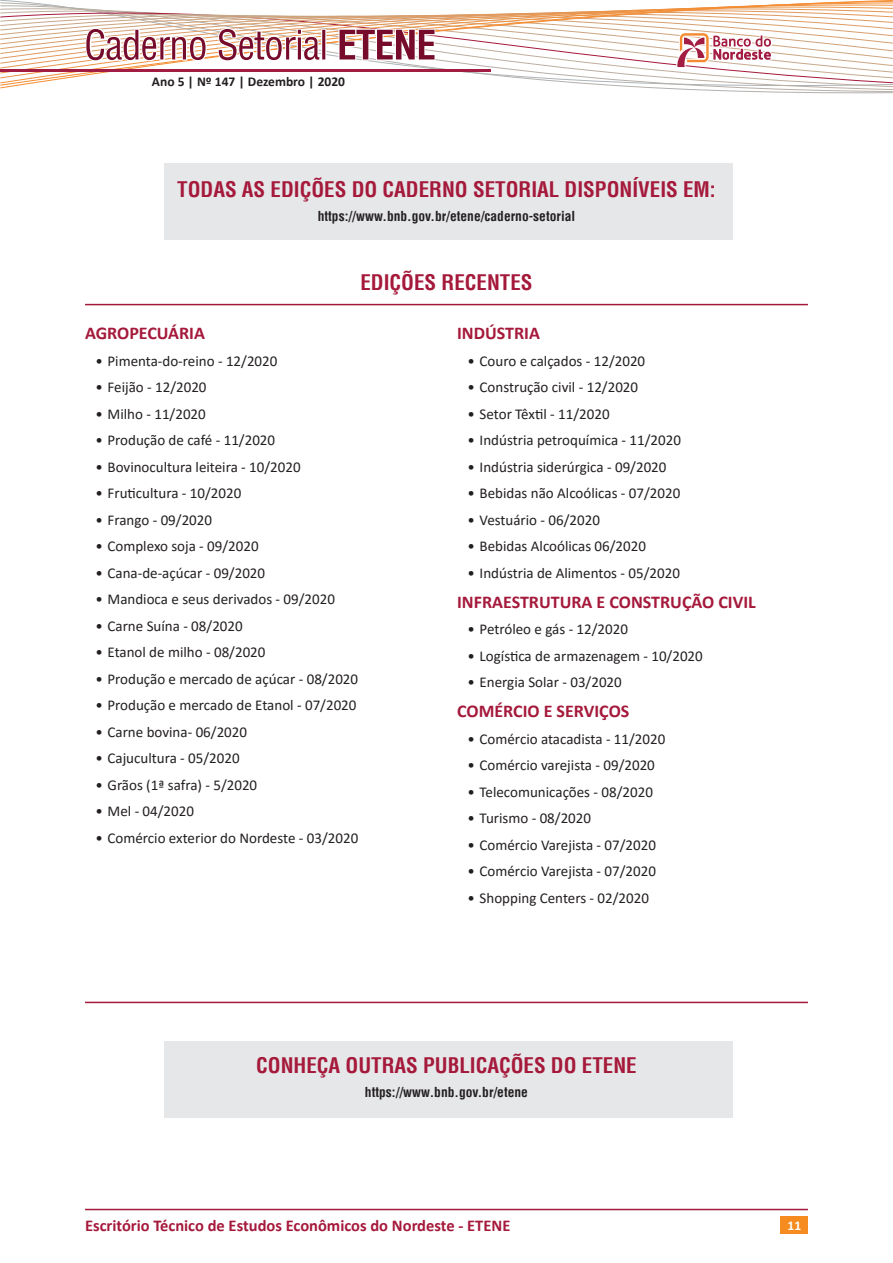
<style>
.page{position:relative;width:893px;height:1263px;background:#fff}
.page>*{position:absolute;margin:0;border:0;box-sizing:border-box;transform-origin:0 0}
.t1{font:700 condensed 21px "Helvetica";color:#a5193b}
.t2{font:700 18px "Calibri";color:#a5193b}
.t3{font:700 16.5px "Calibri";color:#a5193b}
.t4{font:15px "Calibri";color:#231f20}
.t5{font:700 condensed 13.5px "Helvetica";color:#231f20}
.t6{font:700 13.5px "Calibri";color:#231f20}
.t7{font:700 13.5px "Calibri";color:#fff}
</style>
<div class="page">
<div style="left:781px;top:1216px;width:27px;height:17px;background:#f68b1f"></div>
<hr style="left:85px;top:1209px;width:723px;height:1px;background:#a5193b">
<svg style="left:0;top:0;width:893px;height:306px"></svg>
<hr style="left:0;top:70px;width:490px;height:2px;background:#a31c42">
<div style="left:164px;top:1041px;width:569px;height:77px;background:#e6e7e9"></div>
<div style="left:164px;top:163px;width:568px;height:76px;background:#e6e7e9"></div>
<hr style="left:85px;top:304px;width:723px;height:1px;background:#a5193b">
<hr style="left:85px;top:1002px;width:723px;height:1px;background:#a5193b">
<p class="t6" style="left:152px;top:72px;width:195px">Ano 5 | Nº 147 | Dezembro | 2020</p>
<h1 class="t1" style="left:177px;top:176px;width:540px">TODAS AS EDIÇÕES DO CADERNO SETORIAL DISPONÍVEIS EM:</h1>
<p class="t5" style="left:318px;top:208px;width:259px">https://www.bnb.gov.br/etene/caderno-setorial</p>
<h1 class="t1" style="left:360px;top:269px;width:174px">EDIÇÕES RECENTES</h1>
<p class="t2" style="left:85px;top:320px;width:121px">AGROPECUÁRIA</p>
<p class="t4" style="left:96px;top:350px;width:183px">• Pimenta-do-reino - 12/2020</p>
<p class="t4" style="left:96px;top:377px;width:113px">• Feijão - 12/2020</p>
<p class="t4" style="left:96px;top:403px;width:112px">• Milho - 11/2020</p>
<p class="t4" style="left:96px;top:430px;width:181px">• Produção de café - 11/2020</p>
<p class="t4" style="left:96px;top:456px;width:207px">• Bovinocultura leiteira - 10/2020</p>
<p class="t4" style="left:96px;top:483px;width:147px">• Fruticultura - 10/2020</p>
<p class="t4" style="left:96px;top:509px;width:118px">• Frango - 09/2020</p>
<p class="t4" style="left:96px;top:536px;width:165px">• Complexo soja - 09/2020</p>
<p class="t4" style="left:96px;top:562px;width:171px">• Cana-de-açúcar - 09/2020</p>
<p class="t4" style="left:96px;top:589px;width:241px">• Mandioca e seus derivados - 09/2020</p>
<p class="t4" style="left:96px;top:615px;width:149px">• Carne Suína - 08/2020</p>
<p class="t4" style="left:96px;top:642px;width:171px">• Etanol de milho - 08/2020</p>
<p class="t4" style="left:96px;top:668px;width:264px">• Produção e mercado de açúcar - 08/2020</p>
<p class="t4" style="left:96px;top:695px;width:262px">• Produção e mercado de Etanol - 07/2020</p>
<p class="t4" style="left:96px;top:721px;width:153px">• Carne bovina- 06/2020</p>
<p class="t4" style="left:96px;top:748px;width:146px">• Cajucultura - 05/2020</p>
<p class="t4" style="left:96px;top:774px;width:163px">• Grãos (1ª safra) - 5/2020</p>
<p class="t4" style="left:96px;top:801px;width:100px">• Mel - 04/2020</p>
<p class="t4" style="left:96px;top:827px;width:264px">• Comércio exterior do Nordeste - 03/2020</p>
<p class="t2" style="left:457px;top:320px;width:84px">INDÚSTRIA</p>
<p class="t4" style="left:468px;top:350px;width:179px">• Couro e calçados - 12/2020</p>
<p class="t4" style="left:468px;top:377px;width:172px">• Construção civil - 12/2020</p>
<p class="t4" style="left:468px;top:403px;width:144px">• Setor Têxtil - 11/2020</p>
<p class="t4" style="left:468px;top:430px;width:215px">• Indústria petroquímica - 11/2020</p>
<p class="t4" style="left:468px;top:456px;width:200px">• Indústria siderúrgica - 09/2020</p>
<p class="t4" style="left:468px;top:483px;width:214px">• Bebidas não Alcoólicas - 07/2020</p>
<p class="t4" style="left:468px;top:509px;width:134px">• Vestuário - 06/2020</p>
<p class="t4" style="left:468px;top:536px;width:180px">• Bebidas Alcoólicas 06/2020</p>
<p class="t4" style="left:468px;top:562px;width:214px">• Indústria de Alimentos - 05/2020</p>
<p class="t2" style="left:457px;top:589px;width:300px">INFRAESTRUTURA E CONSTRUÇÃO CIVIL</p>
<p class="t4" style="left:468px;top:619px;width:162px">• Petróleo e gás - 12/2020</p>
<p class="t4" style="left:468px;top:645px;width:237px">• Logística de armazenagem - 10/2020</p>
<p class="t4" style="left:468px;top:672px;width:156px">• Energia Solar - 03/2020</p>
<p class="t2" style="left:457px;top:699px;width:174px">COMÉRCIO E SERVIÇOS</p>
<p class="t4" style="left:468px;top:728px;width:199px">• Comércio atacadista - 11/2020</p>
<p class="t4" style="left:468px;top:755px;width:189px">• Comércio varejista - 09/2020</p>
<p class="t4" style="left:468px;top:781px;width:187px">• Telecomunicações - 08/2020</p>
<p class="t4" style="left:468px;top:808px;width:125px">• Turismo - 08/2020</p>
<p class="t4" style="left:468px;top:834px;width:190px">• Comércio Varejista - 07/2020</p>
<p class="t4" style="left:468px;top:861px;width:190px">• Comércio Varejista - 07/2020</p>
<p class="t4" style="left:468px;top:887px;width:183px">• Shopping Centers - 02/2020</p>
<h1 class="t1" style="left:256px;top:1052px;width:382px">CONHEÇA OUTRAS PUBLICAÇÕES DO ETENE</h1>
<p class="t5" style="left:365px;top:1084px;width:165px">https://www.bnb.gov.br/etene</p>
<p class="t3" style="left:85px;top:1213px;width:427px">Escritório Técnico de Estudos Econômicos do Nordeste - ETENE</p>
<p class="t7" style="left:787px;top:1216px;width:15px">11</p>
</div>
